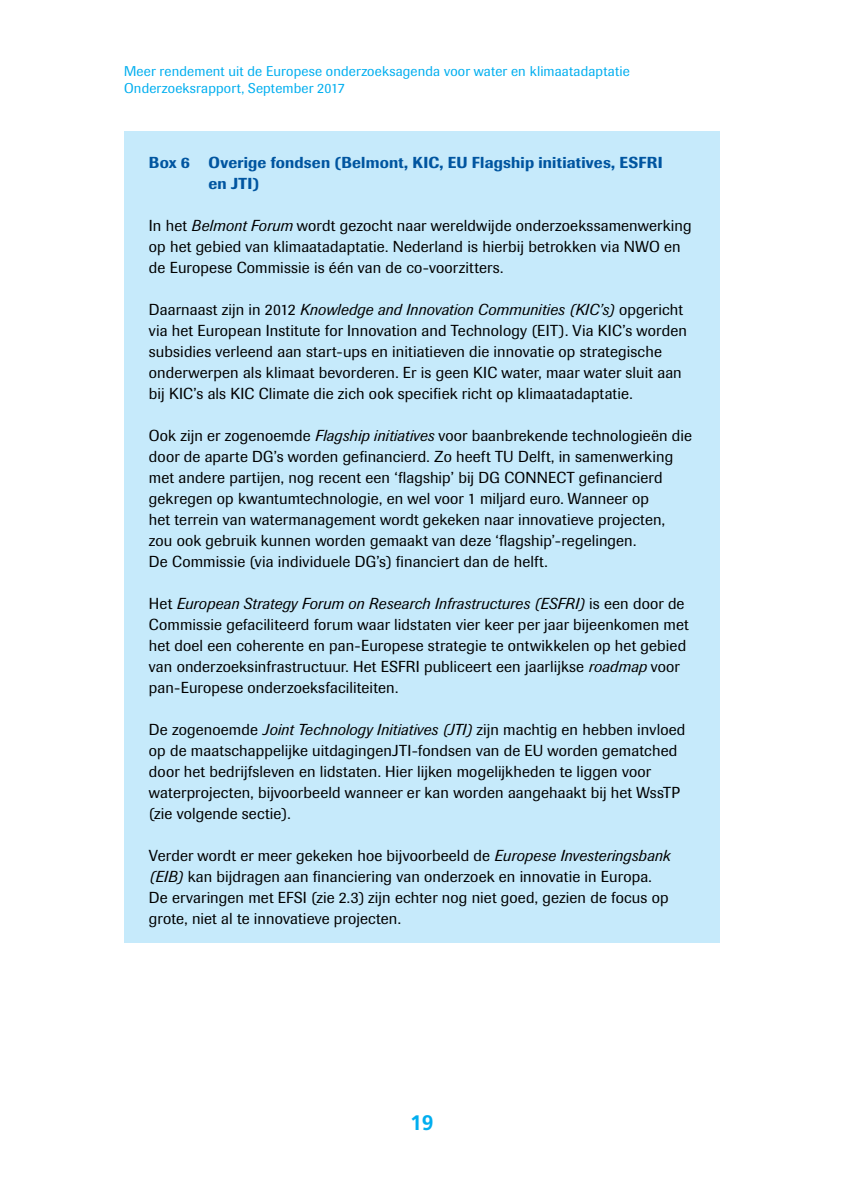
<style>
.page{position:relative;width:844px;height:1191px;background:#fff}
.page>*{position:absolute;margin:0;border:0;box-sizing:border-box;transform-origin:0 0}
.t1{font:700 21px "Frutiger LT Std";color:#00aeef}
.P_first__Block{font:15.75px/21px "Imago";letter-spacing:.01em;color:#000}
.P_Block{font:15.75px/21px "Imago";letter-spacing:.01em;color:#000}
.Caption_Block{font:500 15.75px/21px "Imago";letter-spacing:.01em;color:#0055a0}
.t2{font:14px/16.8px "Imago";letter-spacing:.015em;color:#00aeef}
.s1{font-style:italic}
</style>
<div class="page">
<div style="left:124px;top:131px;width:595px;height:71px;background:#c6eafb"></div>
<div style="left:124px;top:199px;width:595px;height:93px;background:#c6eafb"></div>
<div style="left:124px;top:283px;width:595px;height:135px;background:#c6eafb"></div>
<div style="left:124px;top:409px;width:595px;height:177px;background:#c6eafb"></div>
<div style="left:124px;top:577px;width:595px;height:135px;background:#c6eafb"></div>
<div style="left:124px;top:703px;width:595px;height:135px;background:#c6eafb"></div>
<div style="left:124px;top:829px;width:595px;height:114px;background:#c6eafb"></div>
<p class="t2" style="left:124px;top:63px;width:507px">Meer rendement uit de Europese onderzoeksagenda voor water en klimaatadaptatie<br>Onderzoeksrapport, September 2017</p>
<p class="Caption_Block" style="left:208px;top:152px;width:455px;text-indent:-60px">Box 6 Overige fondsen (Belmont, KIC, EU Flagship initiatives, ESFRI en JTI)</p>
<p class="P_Block" style="left:149px;top:215px;width:544px">In het <span class="s1">Belmont Forum</span> wordt gezocht naar wereldwijde onderzoekssamenwerking op het gebied van klimaatadaptatie. Nederland is hierbij betrokken via NWO en de Europese Commissie is één van de co-voorzitters.</p>
<p class="P_first__Block" style="left:149px;top:299px;width:539px">Daarnaast zijn in 2012 <span class="s1">Knowledge and Innovation Communities (KIC’s)</span> opgericht via het European Institute for Innovation and Technology (EIT). Via KIC’s worden subsidies verleend aan start-ups en initiatieven die innovatie op strategische onderwerpen als klimaat bevorderen. Er is geen KIC water, maar water sluit aan bij KIC’s als KIC Climate die zich ook specifiek richt op klimaatadaptatie.</p>
<p class="P_first__Block" style="left:149px;top:425px;width:544px">Ook zijn er zogenoemde <span class="s1">Flagship initiatives</span> voor baanbrekende technologieën die door de aparte DG’s worden gefinancierd. Zo heeft TU Delft, in samenwerking met andere partijen, nog recent een ‘flagship’ bij DG CONNECT gefinancierd gekregen op kwantumtechnologie, en wel voor 1 miljard euro. Wanneer op<br>het terrein van watermanagement wordt gekeken naar innovatieve projecten, zou ook gebruik kunnen worden gemaakt van deze ‘flagship’-regelingen.<br>De Commissie (via individuele DG’s) financiert dan de helft.</p>
<p class="P_first__Block" style="left:149px;top:593px;width:541px">Het <span class="s1">European Strategy Forum on Research Infrastructures (ESFRI)</span> is een door de Commissie gefaciliteerd forum waar lidstaten vier keer per jaar bijeenkomen met het doel een coherente en pan-Europese strategie te ontwikkelen op het gebied van onderzoeksinfrastructuur. Het ESFRI publiceert een jaarlijkse <span class="s1">roadmap</span> voor pan-Europese onderzoeksfaciliteiten.</p>
<p class="P_first__Block" style="left:149px;top:719px;width:538px">De zogenoemde <span class="s1">Joint Technology Initiatives (JTI)</span> zijn machtig en hebben invloed op de maatschappelijke uitdagingenJTI-fondsen van de EU worden gematched door het bedrijfsleven en lidstaten. Hier lijken mogelijkheden te liggen voor waterprojecten, bijvoorbeeld wanneer er kan worden aangehaakt bij het WssTP (zie volgende sectie).</p>
<p class="P_first__Block" style="left:149px;top:845px;width:522px">Verder wordt er meer gekeken hoe bijvoorbeeld de <span class="s1">Europese Investeringsbank (EIB)</span> kan bijdragen aan financiering van onderzoek en innovatie in Europa.<br>De ervaringen met EFSI (zie 2.3) zijn echter nog niet goed, gezien de focus op grote, niet al te innovatieve projecten.</p>
<h1 class="t1" style="left:410px;top:1110px;width:25px">19</h1>
</div>
